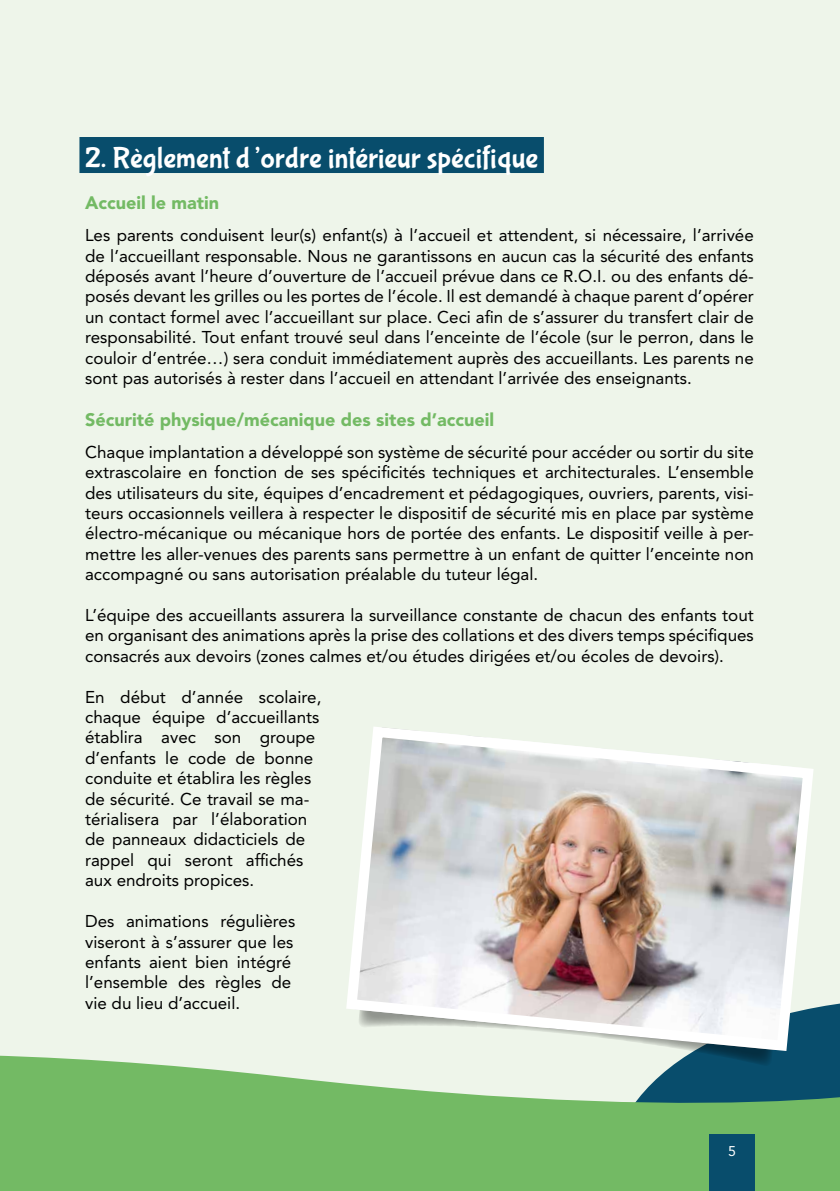
<style>
.page{position:relative;width:840px;height:1191px;background:#fff}
.page>*{position:absolute;margin:0;border:0;box-sizing:border-box;transform-origin:0 0}
.t1{font:30px "Bubblegum Sans";color:#fff}
.t2{font:900 18px "Avenir LT Std";color:#73ba64}
.t3{font:17px/20.4px "Avenir LT Std";color:#000;text-align:justify}
.t4{font:14px "Avenir LT Std";color:#fff}
</style>
<div class="page">
<div style="left:0;top:0;width:839px;height:1191px;background:#eef5ea"></div>
<svg style="left:0;top:1022px;width:839px;height:169px;fill:#73ba64"></svg>
<div style="left:79px;top:137px;width:464px;height:36px;background:#084d6c"></div>
<svg style="left:358px;top:1056px;width:417px;height:11px"></svg>
<img style="left:340px;top:727px;width:478px;height:329px">
<div style="left:709px;top:1134px;width:45px;height:57px;background:#084d6c"></div>
<h1 class="t1" style="left:85px;top:142px;width:454px">2. Règlement d’ordre intérieur spécifique</h1>
<p class="t2" style="left:85px;top:192px;width:136px">Accueil le matin</p>
<p class="t3" style="left:85px;top:225px;width:670px">Les parents conduisent leur(s) enfant(s) à l’accueil et attendent, si nécessaire, l’arrivée de l’accueillant responsable. Nous ne garantissons en aucun cas la sécurité des enfants déposés avant l’heure d’ouverture de l’accueil prévue dans ce R.O.I. ou des enfants dé&shy;posés devant les grilles ou les portes de l’école. Il est demandé à chaque parent d’opérer un contact formel avec l’accueillant sur place. Ceci afin de s’assurer du transfert clair de responsabilité. Tout enfant trouvé seul dans l’enceinte de l’école (sur le perron, dans le couloir d’entrée…) sera conduit immédiatement auprès des accueillants. Les parents ne sont pas autorisés à rester dans l’accueil en attendant l’arrivée des enseignants.</p>
<p class="t2" style="left:85px;top:409px;width:410px">Sécurité physique/mécanique des sites d’accueil</p>
<p class="t3" style="left:85px;top:442px;width:670px">Chaque implantation a développé son système de sécurité pour accéder ou sortir du site extrascolaire en fonction de ses spécificités techniques et architecturales. L’ensemble des utilisateurs du site, équipes d’encadrement et pédagogiques, ouvriers, parents, visi&shy;teurs occasionnels veillera à respecter le dispositif de sécurité mis en place par système électro-mécanique ou mécanique hors de portée des enfants. Le dispositif veille à per&shy;mettre les aller-venues des parents sans permettre à un enfant de quitter l’enceinte non accompagné ou sans autorisation préalable du tuteur légal.</p>
<p class="t3" style="left:85px;top:605px;width:669px">L’équipe des accueillants assurera la surveillance constante de chacun des enfants tout en organisant des animations après la prise des collations et des divers temps spécifiques consacrés aux devoirs (zones calmes et/ou études dirigées et/ou écoles de devoirs).</p>
<p class="t3" style="left:85px;top:686px;width:237px;text-align:left">En début d’année scolaire, chaque équipe d’accueillants établira avec son groupe d’enfants le code de bonne conduite et établira les règles de sécurité. Ce travail se ma&shy;térialisera par l’élaboration de panneaux didacticiels de rappel qui seront affichés aux endroits propices.</p>
<p class="t3" style="left:85px;top:911px;width:211px;text-align:left">Des animations régulières viseront à s’assurer que les enfants aient bien intégré l’ensemble des règles de vie du lieu d’accueil.</p>
<p class="t4" style="left:727px;top:1143px;width:9px">5</p>
</div>
